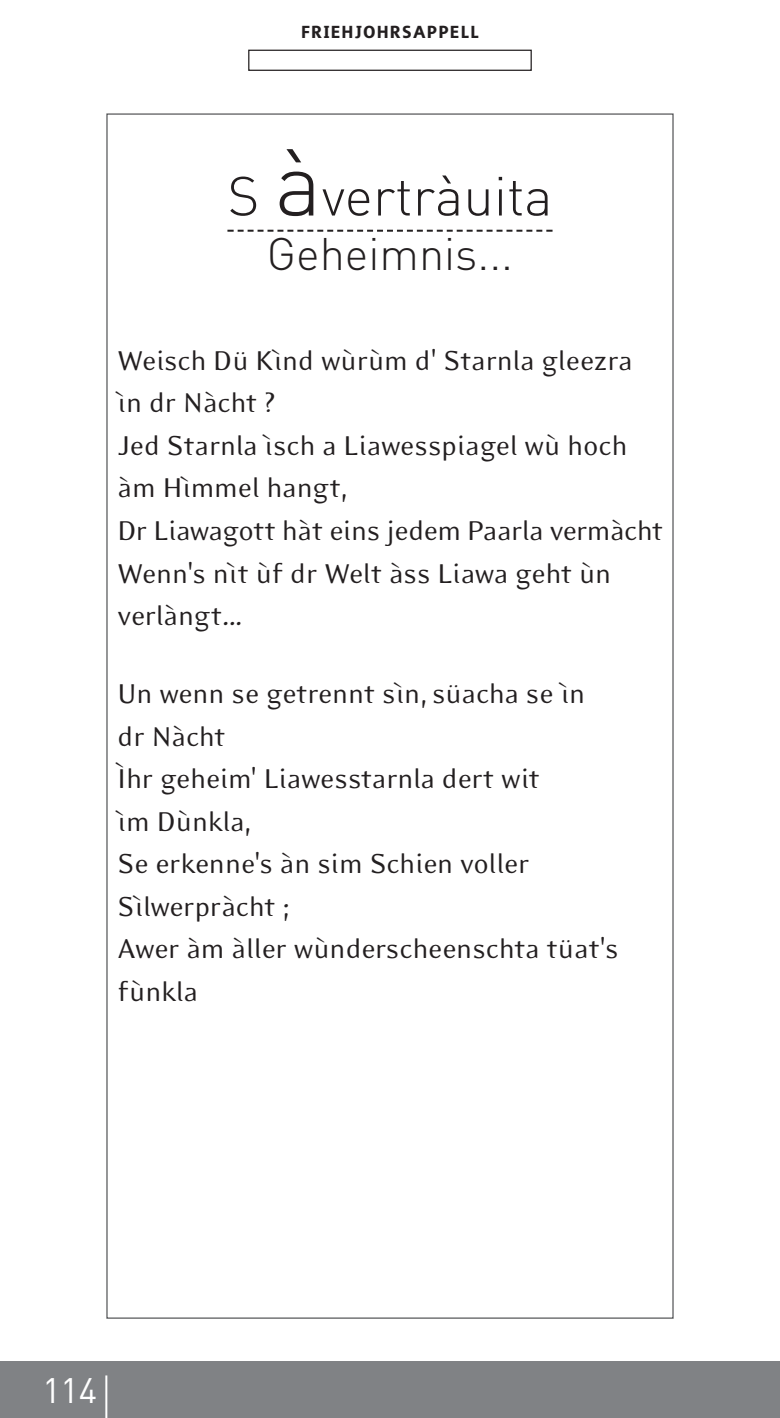
<style>
.page{position:relative;width:780px;height:1418px;background:#fff}
.page>*{position:absolute;margin:0;border:0;box-sizing:border-box;transform-origin:0 0}
.t1{font:300 54.25px "DIN";color:#231f20}
.t2{font:300 45px "DIN";color:#231f20}
.t3{font:35px "DIN";color:#fff}
.t4{font:31.25px/42.5px "Eidetic Modern";letter-spacing:-.01em;color:#231f20}
.t5{font:700 22.5px "Surface";letter-spacing:.025em;color:#231f20}
.s1{font-size:90px}
</style>
<div class="page">
<svg style="left:227px;top:230px;width:325px;height:2px"></svg>
<div style="left:0;top:1361px;width:780px;height:56px;background:#808285"></div>
<hr style="left:105px;top:1375px;width:2px;height:42px;background:#fff">
<div style="left:248px;top:50px;width:283px;height:21px;border:1px solid #231f20"></div>
<p class="t5" style="left:301px;top:17px;width:179px">FRIEHJOHRSAPPELL</p>
<h1 class="t1" style="left:227px;top:165px;width:326px">S <span class="s1">à</span>vertràuita</h1>
<h2 class="t2" style="left:267px;top:228px;width:248px">Geheimnis...</h2>
<p class="t4" style="left:118px;top:341px;width:547px">Weisch Dü Kìnd wùrùm d' Starnla gleezra ìn dr Nàcht ?<br>Jed Starnla ìsch a Liawesspiagel wù hoch àm Hìmmel hangt,<br>Dr Liawagott hàt eins jedem Paarla vermàcht<br>Wenn's nìt ùf dr Welt àss Liawa geht ùn verlàngt...</p>
<p class="t4" style="left:118px;top:674px;width:502px">Un wenn se getrennt sìn, süacha se ìn dr Nàcht<br>Ìhr geheim' Liawesstarnla dert wit<br>ìm Dùnkla,<br>Se erkenne's àn sim Schien voller<br>Sìlwerpràcht ;<br>Awer àm àller wùnderscheenschta tüat's fùnkla</p>
<p class="t3" style="left:42px;top:1369px;width:56px">114</p>
</div>
